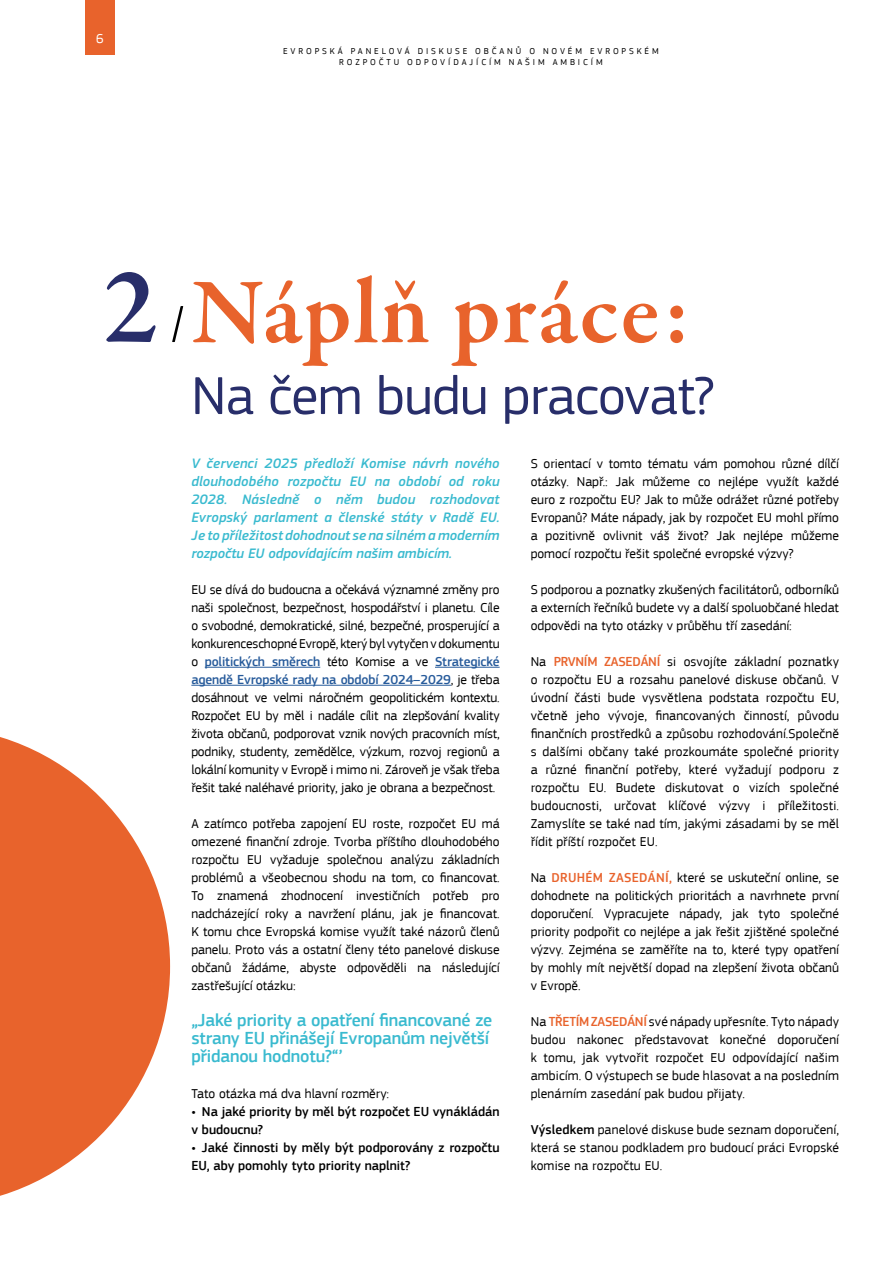
<style>
.page{position:relative;width:893px;height:1263px;background:#fff}
.page>*{position:absolute;margin:0;border:0;box-sizing:border-box;transform-origin:0 0}
.t1{font:600 94.5px "Garamond Premr Pro";letter-spacing:.015em;color:#e8632c}
.t2{font:55.5px "EC Square Sans Pro";letter-spacing:-.01em;color:#282e6a}
.t3{font:500 18px/18px "EC Square Sans Pro";letter-spacing:-.01em;color:#39bacf}
.t4{font:italic 500 14.25px/18px "EC Square Sans Pro";color:#39bacf;text-align:justify}
.t5{font:13.5px/18px "EC Square Sans Pro";color:#000;text-align:justify}
.t6{font:500 13.5px/18px "EC Square Sans Pro";color:#000}
.t7{font:13.5px "EC Square Sans Pro";color:#fff}
.t8{font:9px/10.8px "EC Square Sans Pro";letter-spacing:.32em;color:#000;text-align:center}
.s1{font-weight:500;color:#e8632c}
.s2{font-weight:500}
.s3{font-weight:500;color:#275b9b}
</style>
<div class="page">
<div style="left:85px;top:0;width:30px;height:54px;background:#e8632c"></div>
<hr style="left:205px;top:667px;width:115px;height:1px;background:#275b9b">
<hr style="left:435px;top:667px;width:65px;height:1px;background:#275b9b">
<hr style="left:191px;top:685px;width:260px;height:1px;background:#275b9b">
<svg style="left:172px;top:306px;width:11px;height:36px"></svg>
<svg style="left:106px;top:272px;width:50px;height:70px"></svg>
<svg style="left:0;top:737px;width:170px;height:459px;fill:#e8632c"></svg>
<p class="t7" style="left:96px;top:30px;width:9px">6</p>
<p class="t8" style="left:283px;top:46px;width:377px">EVROPSKÁ PANELOVÁ DISKUSE OBČANŮ O NOVÉM EVROPSKÉM<br>ROZPOČTU ODPOVÍDAJÍCÍM NAŠIM AMBICÍM</p>
<h1 class="t1" style="left:191px;top:255px;width:501px">Náplň práce:</h1>
<h2 class="t2" style="left:191px;top:363px;width:524px">Na čem budu pracovat?</h2>
<p class="t5" style="left:531px;top:455px;width:310px">S orientací v tomto tématu vám pomohou různé dílčí otázky. Např.: Jak můžeme co nejlépe využít každé euro z rozpočtu EU? Jak to může odrážet různé potřeby Evropanů? Máte nápady, jak by rozpočet EU mohl přímo a pozitivně ovlivnit váš život? Jak nejlépe můžeme pomocí rozpočtu řešit společné evropské výzvy?</p>
<p class="t5" style="left:531px;top:581px;width:310px">S podporou a poznatky zkušených facilitátorů, odborníků a externích řečníků budete vy a další spoluobčané hledat odpovědi na tyto otázky v průběhu tří zasedání:</p>
<p class="t5" style="left:531px;top:653px;width:310px">Na <span class="s1">PRVNÍM ZASEDÁNÍ</span> si osvojíte základní poznatky o rozpočtu EU a rozsahu panelové diskuse občanů. V úvodní části bude vysvětlena podstata rozpočtu EU, včetně jeho vývoje, financovaných činností, původu finančních prostředků a způsobu rozhodování.Společně s dalšími občany také prozkoumáte společné priority a různé finanční potřeby, které vyžadují podporu z rozpočtu EU. Budete diskutovat o vizích společné budoucnosti, určovat klíčové výzvy i příležitosti.<br>Zamyslíte se také nad tím, jakými zásadami by se měl řídit příští rozpočet EU.</p>
<p class="t5" style="left:531px;top:869px;width:310px">Na <span class="s1">DRUHÉM ZASEDÁNÍ,</span> které se uskuteční online, se dohodnete na politických prioritách a navrhnete první doporučení. Vypracujete nápady, jak tyto společné priority podpořit co nejlépe a jak řešit zjištěné společné výzvy. Zejména se zaměříte na to, které typy opatření by mohly mít největší dopad na zlepšení života občanů v Evropě.</p>
<p class="t5" style="left:531px;top:1013px;width:310px">Na <span class="s1">TŘETÍM ZASEDÁNÍ</span> své nápady upřesníte. Tyto nápady budou nakonec představovat konečné doporučení k tomu, jak vytvořit rozpočet EU odpovídající našim ambicím. O výstupech se bude hlasovat a na posledním plenárním zasedání pak budou přijaty.</p>
<p class="t5" style="left:531px;top:1121px;width:310px"><span class="s2">Výsledkem</span> panelové diskuse bude seznam doporučení, která se stanou podkladem pro budoucí práci Evropské komise na rozpočtu EU.</p>
<p class="t4" style="left:191px;top:455px;width:310px">V červenci 2025 předloží Komise návrh nového dlouhodobého rozpočtu EU na období od roku 2028. Následně o něm budou rozhodovat Evropský parlament a členské státy v Radě EU.<br>Je to příležitost dohodnout se na silném a moderním rozpočtu EU odpovídajícím našim ambicím.</p>
<p class="t5" style="left:191px;top:581px;width:310px">EU se dívá do budoucna a očekává významné změny pro naši společnost, bezpečnost, hospodářství i planetu. Cíle o svobodné, demokratické, silné, bezpečné, prosperující a konkurenceschopné Evropě, který byl vytyčen v dokumentu o <span class="s3">politických směrech</span> této Komise a ve <span class="s3">Strategické agendě Evropské rady na období 2024–2029</span>, je třeba dosáhnout ve velmi náročném geopolitickém kontextu.<br>Rozpočet EU by měl i nadále cílit na zlepšování kvality života občanů, podporovat vznik nových pracovních míst, podniky, studenty, zemědělce, výzkum, rozvoj regionů a lokální komunity v Evropě i mimo ni. Zároveň je však třeba řešit také naléhavé priority, jako je obrana a bezpečnost.</p>
<p class="t5" style="left:191px;top:815px;width:310px">A zatímco potřeba zapojení EU roste, rozpočet EU má omezené finanční zdroje. Tvorba příštího dlouhodobého rozpočtu EU vyžaduje společnou analýzu základních problémů a všeobecnou shodu na tom, co financovat.<br>To znamená zhodnocení investičních potřeb pro nadcházející roky a navržení plánu, jak je financovat.<br>K tomu chce Evropská komise využít také názorů členů panelu. Proto vás a ostatní členy této panelové diskuse občanů žádáme, abyste odpověděli na následující zastřešující otázku:</p>
<h3 class="t3" style="left:191px;top:1011px;width:303px">„Jaké priority a opatření financované ze strany EU přinášejí Evropanům největší přidanou hodnotu?“’</h3>
<p class="t5" style="left:191px;top:1085px;width:199px">Tato otázka má dva hlavní rozměry:</p>
<p class="t6" style="left:191px;top:1103px;width:310px">• Na jaké priority by měl být rozpočet EU vynákládán v budoucnu?</p>
<p class="t6" style="left:191px;top:1139px;width:310px">• Jaké činnosti by měly být podporovány z rozpočtu<br>EU, aby pomohly tyto priority naplnit?</p>
</div>
